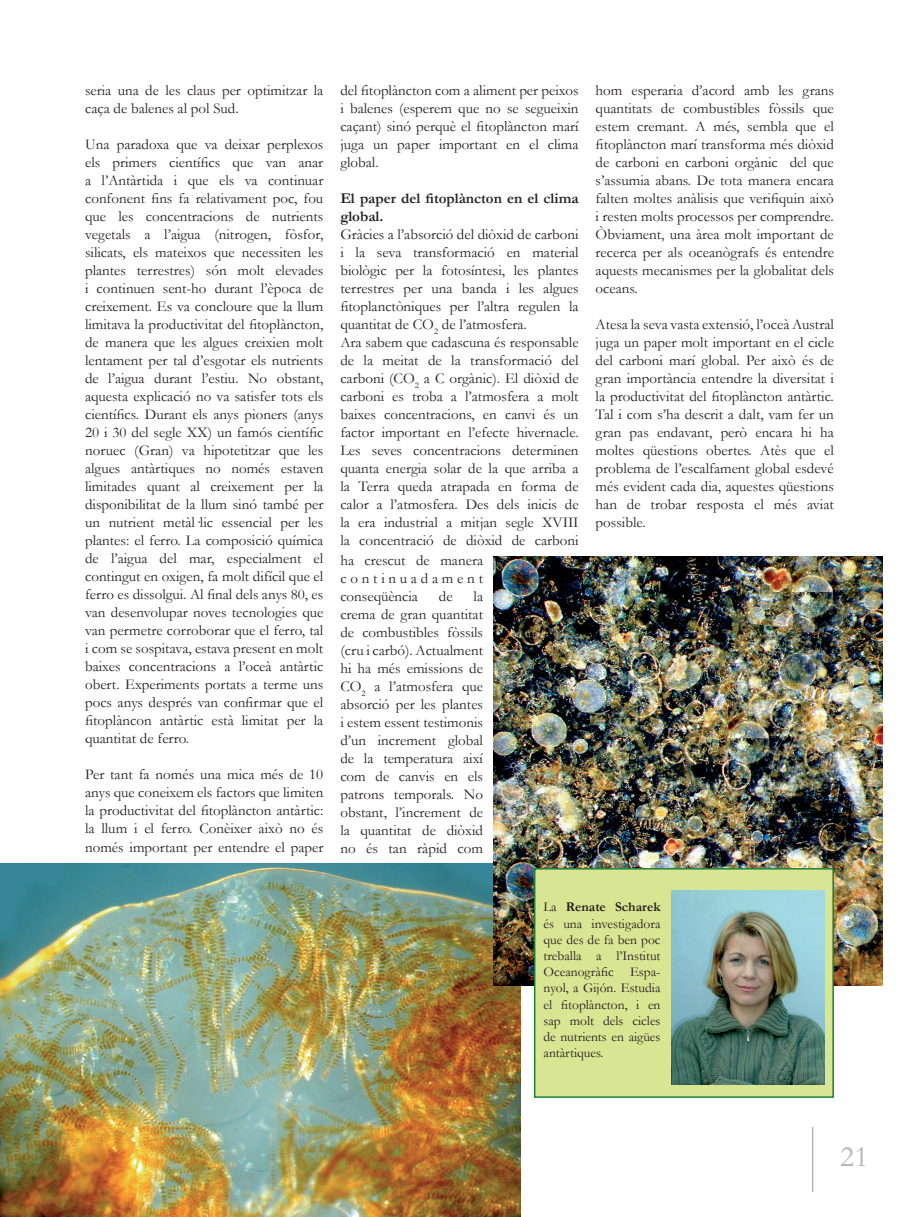
<style>
.page{position:relative;width:919px;height:1217px;background:#fff}
.page>*{position:absolute;margin:0;border:0;box-sizing:border-box;transform-origin:0 0}
.t1{font:30px "Garamond";color:#b4b5b8}
.t2{font:15px/18px "Garamond";color:#231f20;text-align:justify}
.t3{font:700 15px/18px "Garamond";color:#231f20}
.t4{font:13.5px/16.2px "Garamond";color:#231f20;text-align:justify}
.s1{font-weight:700}
</style>
<div class="page">
<hr style="left:811px;top:1126px;width:2px;height:65px;background:#b4b5b8">
<img style="left:0;top:863px;width:521px;height:353px">
<img style="left:493px;top:556px;width:389px;height:429px">
<div style="left:534px;top:868px;width:299px;height:228px;background:#d8e592"></div>
<div style="left:534px;top:867px;width:299px;height:230px;border:2px solid #1f7d3a"></div>
<img style="left:671px;top:890px;width:153px;height:194px">
<p class="t2" style="left:85px;top:81px;width:240px">seria una de les claus per optimitzar la caça de balenes al pol Sud.</p>
<p class="t2" style="left:85px;top:135px;width:240px">Una paradoxa que va deixar perplexos els primers científics que van anar a l’Antàrtida i que els va continuar confonent fins fa relativament poc, fou que les concentracions de nutrients vegetals a l’aigua (nitrogen, fòsfor, silicats, els mateixos que necessiten les plantes terrestres) són molt elevades i continuen sent-ho durant l’època de creixement. Es va concloure que la llum limitava la productivitat del fitoplàncton, de manera que les algues creixien molt lentament per tal d’esgotar els nutrients de l’aigua durant l’estiu. No obstant, aquesta explicació no va satisfer tots els científics. Durant els anys pioners (anys 20 i 30 del segle XX) un famós científic noruec (Gran) va hipotetitzar que les algues antàrtiques no només estaven limitades quant al creixement per la disponibilitat de la llum sinó també per un nutrient metàl·lic essencial per les plantes: el ferro. La composició química de l’aigua del mar, especialment el contingut en oxigen, fa molt difícil que el ferro es dissolgui. Al final dels anys 80, es van desenvolupar noves tecnologies que van permetre corroborar que el ferro, tal i com se sospitava, estava present en molt baixes concentracions a l’oceà antàrtic obert. Experiments portats a terme uns pocs anys després van confirmar que el fitoplàncon antàrtic està limitat per la quantitat de ferro.</p>
<p class="t2" style="left:85px;top:765px;width:240px">Per tant fa només una mica més de 10 anys que coneixem els factors que limiten la productivitat del fitoplàncton antàrtic: la llum i el ferro. Conèixer això no és només important per entendre el paper</p>
<p class="t2" style="left:340px;top:81px;width:240px">del fitoplàncton com a aliment per peixos i balenes (esperem que no se segueixin caçant) sinó perquè el fitoplàncton marí juga un paper important en el clima global.</p>
<p class="t3" style="left:340px;top:189px;width:240px">El paper del fitoplàncton en el clima global.</p>
<p class="t2" style="left:340px;top:225px;width:240px">Gràcies a l’absorció del diòxid de carboni i la seva transformació en material biològic per la fotosíntesi, les plantes terrestres per una banda i les algues fitoplanctòniques per l’altra regulen la quantitat de CO<sub>2</sub> de l’atmosfera.</p>
<p class="t2" style="left:340px;top:333px;width:240px">Ara sabem que cadascuna és responsable de la meitat de la transformació del carboni (CO<sub>2</sub> a C orgànic). El diòxid de carboni es troba a l’atmosfera a molt baixes concentracions, en canvi és un factor important en l’efecte hivernacle.<br>Les seves concentracions determinen quanta energia solar de la que arriba a la Terra queda atrapada en forma de calor a l’atmosfera. Des dels inicis de la era industrial a mitjan segle XVIII la concentració de diòxid de carboni</p>
<p class="t2" style="left:340px;top:551px;width:144px">ha crescut de manera continuadament conseqüència</p>
<p class="t2" style="left:439px;top:587px;width:15px">de</p>
<p class="t2" style="left:340px;top:587px;width:144px;text-indent:133px">la crema de gran quantitat de combustibles fòssils (cru i carbó). Actualment hi ha més emissions de CO<sub>2</sub> a l’atmosfera que absorció per les plantes i estem essent testimonis d’un increment global de la temperatura així com de canvis en els patrons temporals. No obstant, l’increment de la quantitat de diòxid no és tan ràpid com</p>
<p class="t2" style="left:595px;top:81px;width:240px">hom esperaria d’acord amb les grans quantitats de combustibles fòssils que estem cremant. A més, sembla que el fitoplàncton marí transforma més diòxid de carboni en carboni orgànic del que s’assumia abans. De tota manera encara falten moltes anàlisis que verifiquin això i resten molts processos per comprendre.<br>Òbviament, una àrea molt important de recerca per als oceanògrafs és entendre aquests mecanismes per la globalitat dels oceans.</p>
<p class="t2" style="left:595px;top:315px;width:240px">Atesa la seva vasta extensió, l’oceà Austral juga un paper molt important en el cicle del carboni marí global. Per això és de gran importància entendre la diversitat i la productivitat del fitoplàncton antàrtic.<br>Tal i com s’ha descrit a dalt, vam fer un gran pas endavant, però encara hi ha moltes qüestions obertes. Atès que el problema de l’escalfament global esdevé més evident cada dia, aquestes qüestions han de trobar resposta el més aviat possible.</p>
<p class="t4" style="left:543px;top:898px;width:118px">La <span class="s1">Renate Scharek </span>és una investigadora que des de fa ben poc treballa a l’Institut Oceanogràfic Espa&shy;nyol, a Gijón. Estudia el fitoplàncton, i en sap molt dels cicles de nutrients en aigües antàrtiques.</p>
<h1 class="t1" style="left:840px;top:1136px;width:30px">21</h1>
</div>
